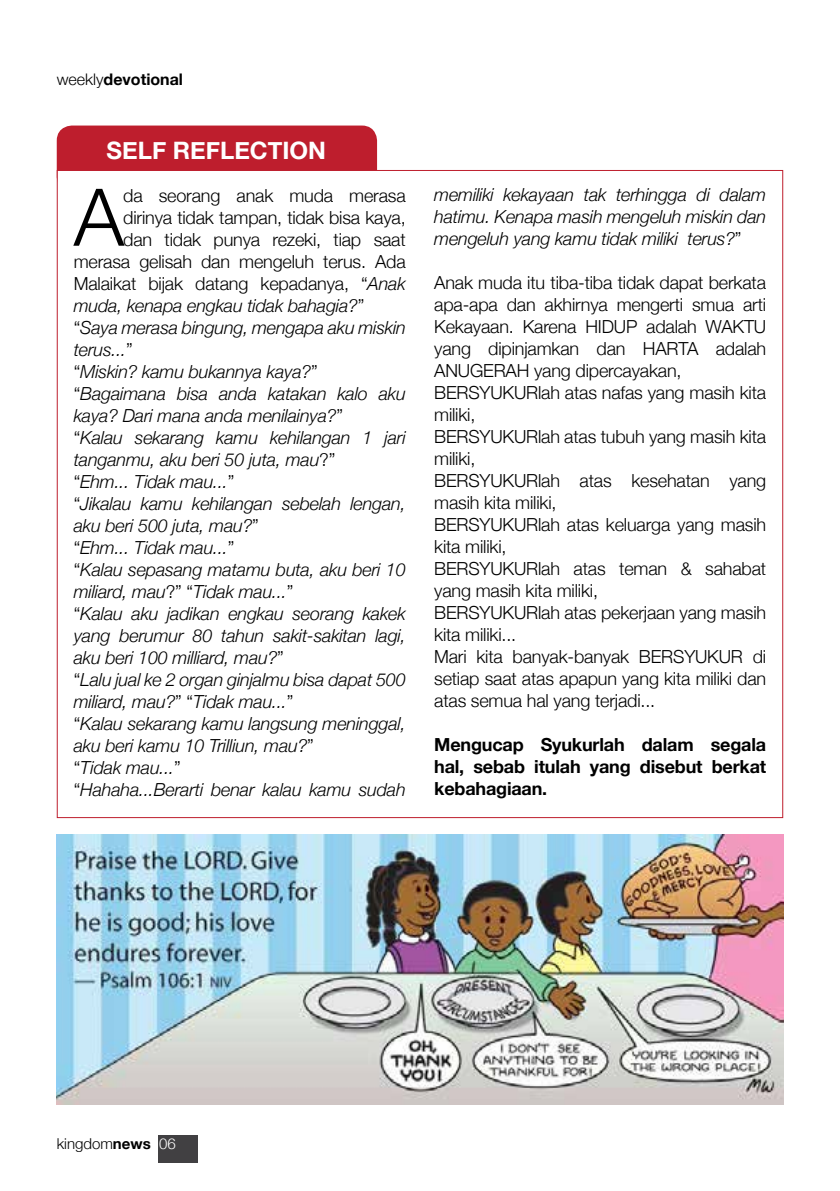
<style>
.page{position:relative;width:840px;height:1191px;background:#fff}
.page>*{position:absolute;margin:0;border:0;box-sizing:border-box;transform-origin:0 0}
.t1{font:300 79.6px "Helvetica Neue";color:#000}
.t2{font:700 24px "Helvetica Neue";color:#fff}
.t3{font:italic 300 18px/22px "Helvetica Neue";letter-spacing:-.01em;color:#000;text-align:justify}
.t4{font:300 18px/22px "Helvetica Neue";letter-spacing:-.01em;color:#000}
.t5{font:700 18px/22px "Helvetica Neue";letter-spacing:-.01em;color:#000;text-align:justify}
.t6{font:700 16px "Helvetica Neue";color:#000}
.t7{font:300 15px "Helvetica Neue";color:#000}
.s1{font-weight:300}
.s2{font-style:italic}
.s3{font-style:normal}
.s4{font-weight:700}
.s5{color:#fff}
</style>
<div class="page">
<div style="left:58px;top:127px;width:318px;height:64px;background:#be1e2d;border-radius:14px"></div>
<div style="left:57px;top:126px;width:320px;height:66px;border:2px solid #be1e2d;border-radius:14px"></div>
<div style="left:57px;top:170px;width:725px;height:648px;background:#fff;border:1px solid #be1e2d"></div>
<div style="left:158px;top:1135px;width:39px;height:27px;background:#414042"></div>
<img style="left:57px;top:834px;width:725px;height:270px">
<p class="t6" style="left:57px;top:67px;width:128px"><span class="s1">weekly</span>devotional</p>
<h2 class="t2" style="left:107px;top:132px;width:221px">self reflection</h2>
<h1 class="t1" style="left:74px;top:153px;width:52px">A</h1>
<p class="t4" style="left:123px;top:183px;width:284px">da seorang anak muda merasa</p>
<p class="t4" style="left:123px;top:205px;width:284px">dirinya tidak tampan, tidak bisa kaya,</p>
<p class="t4" style="left:123px;top:227px;width:284px">dan tidak punya rezeki, tiap saat</p>
<p class="t4" style="left:74px;top:249px;width:333px">merasa gelisah dan mengeluh terus. Ada</p>
<p class="t4" style="left:74px;top:271px;width:333px">Malaikat bijak datang kepadanya, “<span class="s2">Anak</span></p>
<p class="t3" style="left:74px;top:293px;width:292px">muda, kenapa engkau tidak bahagia?<span class="s3">”</span></p>
<p class="t3" style="left:74px;top:315px;width:333px"><span class="s3">“</span>Saya merasa bingung, mengapa aku miskin</p>
<p class="t3" style="left:74px;top:337px;width:60px">terus...<span class="s3">”</span></p>
<p class="t3" style="left:74px;top:359px;width:245px"><span class="s3">“</span>Miskin? kamu bukannya kaya?<span class="s3">”</span></p>
<p class="t3" style="left:74px;top:381px;width:333px"><span class="s3">“</span>Bagaimana bisa anda katakan kalo aku</p>
<p class="t3" style="left:74px;top:403px;width:270px">kaya? Dari mana anda menilainya?<span class="s3">”</span></p>
<p class="t3" style="left:74px;top:425px;width:333px"><span class="s3">“</span>Kalau sekarang kamu kehilangan 1 jari</p>
<p class="t3" style="left:74px;top:447px;width:263px">tanganmu, aku beri 50 juta, mau<span class="s3">?”</span></p>
<p class="t3" style="left:74px;top:469px;width:162px"><span class="s3">“</span>Ehm... Tidak mau...<span class="s3">”</span></p>
<p class="t3" style="left:74px;top:491px;width:333px"><span class="s3">“</span>Jikalau kamu kehilangan sebelah lengan,</p>
<p class="t3" style="left:74px;top:513px;width:186px">aku beri 500 juta, mau?<span class="s3">”</span></p>
<p class="t3" style="left:74px;top:535px;width:162px"><span class="s3">“</span>Ehm... Tidak mau...<span class="s3">”</span></p>
<p class="t3" style="left:74px;top:557px;width:333px"><span class="s3">“</span>Kalau sepasang matamu buta, aku beri 10</p>
<p class="t3" style="left:74px;top:579px;width:221px">miliard, mau<span class="s3">?” “</span>Tidak mau...<span class="s3">”</span></p>
<p class="t3" style="left:74px;top:601px;width:333px"><span class="s3">“</span>Kalau aku jadikan engkau seorang kakek</p>
<p class="t3" style="left:74px;top:623px;width:333px">yang berumur 80 tahun sakit-sakitan lagi,</p>
<p class="t3" style="left:74px;top:645px;width:211px">aku beri 100 milliard, mau?<span class="s3">”</span></p>
<p class="t3" style="left:74px;top:667px;width:333px"><span class="s3">“</span>Lalu jual ke 2 organ ginjalmu bisa dapat 500</p>
<p class="t3" style="left:74px;top:689px;width:221px">miliard, mau?<span class="s3">” “</span>Tidak mau...<span class="s3">”</span></p>
<p class="t3" style="left:74px;top:711px;width:333px"><span class="s3">“</span>Kalau sekarang kamu langsung meninggal,</p>
<p class="t3" style="left:74px;top:733px;width:241px">aku beri kamu 10 Trilliun, mau?<span class="s3">”</span></p>
<p class="t3" style="left:74px;top:755px;width:108px"><span class="s3">“</span>Tidak mau...<span class="s3">”</span></p>
<p class="t3" style="left:74px;top:777px;width:333px"><span class="s3">“</span>Hahaha...Berarti benar kalau kamu sudah</p>
<p class="t3" style="left:434px;top:183px;width:333px">memiliki kekayaan tak terhingga di dalam hatimu. Kenapa masih mengeluh miskin dan mengeluh yang kamu tidak miliki terus?<span class="s3">”</span></p>
<p class="t4" style="left:434px;top:271px;width:333px">Anak muda itu tiba-tiba tidak dapat berkata apa-apa dan akhirnya mengerti smua arti<br>Kekayaan. Karena HID UP adalah WAKTU yang dipinjamkan dan HARTA adalah<br>ANUGERAH yang dipercayakan,<br>BERSYUKURlah atas nafas yang masih kita miliki,<br>BERSYUKURlah atas tubuh yang masih kita miliki,<br>BERSYUKURlah atas kesehatan yang masih kita miliki,<br>BERSYUKURlah atas keluarga yang masih kita miliki,<br>BERSYUKURlah atas teman &amp; sahabat yang masih kita miliki,<br>BERSYUKURlah atas pekerjaan yang masih kita miliki...<br>Mari kita banyak-banyak BERSYUKUR di setiap saat atas apapun yang kita miliki dan atas semua hal yang terjadi...</p>
<p class="t5" style="left:434px;top:734px;width:333px">Mengucap Syukurlah dalam segala hal, sebab itulah yang disebut berkat kebahagiaan.</p>
<p class="t7" style="left:57px;top:1131px;width:120px">kingdom<span class="s4">news</span> <span class="s5">06</span></p>
</div>
